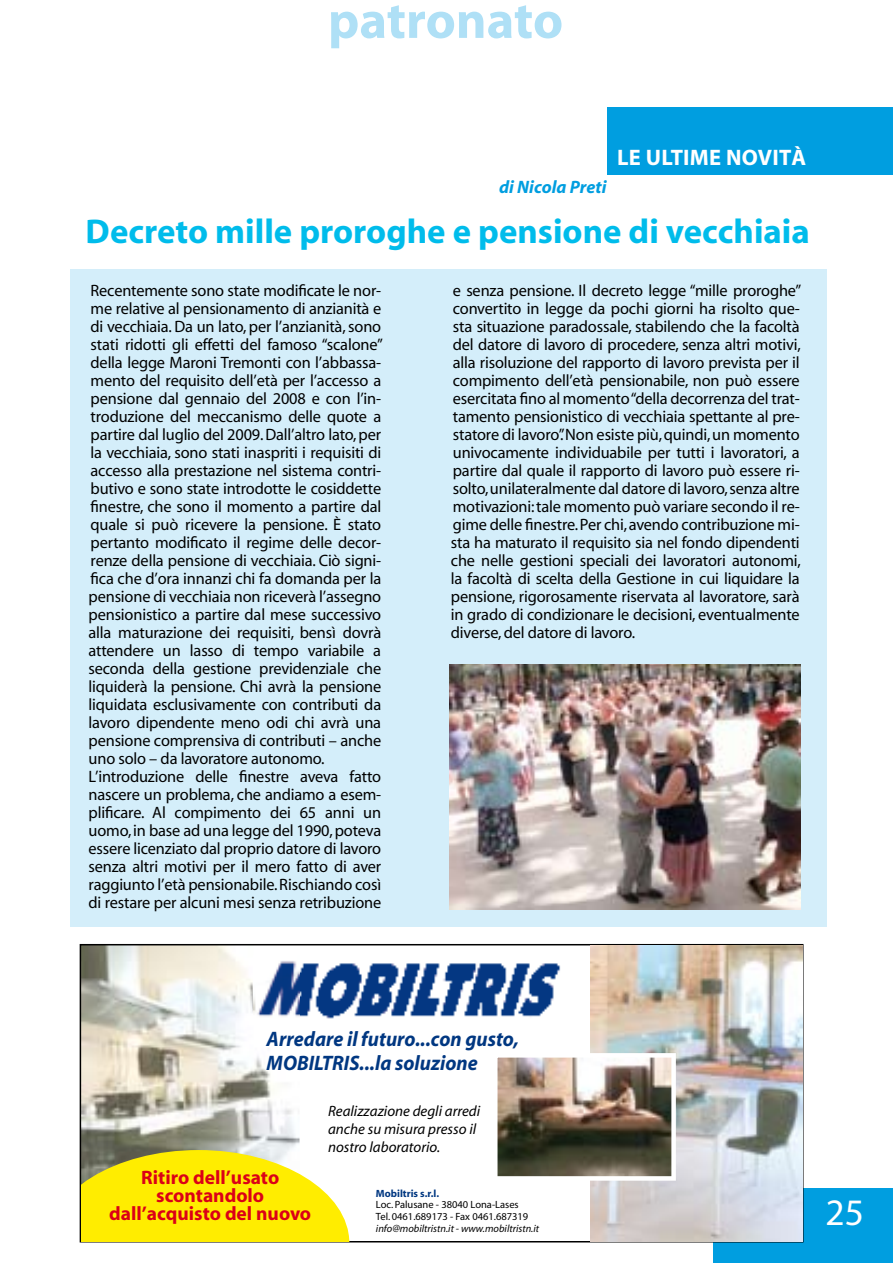
<style>
.page{position:relative;width:893px;height:1263px;background:#fff}
.page>*{position:absolute;margin:0;border:0;box-sizing:border-box;transform-origin:0 0}
.t1{font:700 52.5px "Myriad";letter-spacing:-.005em;color:#afe0f6}
.t2{font:37.5px "Myriad";color:#fff}
.t3{font:700 34.5px "Myriad";color:#00bceb}
.t4{font:700 22.5px "Myriad";letter-spacing:.01em;color:#fff}
.t5{font:italic 700 21px/24px "Myriad";color:#003781;scale:.95 1}
.t6{font:700 19.5px/18px "Myriad";color:#db0017;text-align:center}
.t7{font:italic 700 18px "Myriad";color:#009ee0}
.t8{font:16.5px/18px "Myriad";letter-spacing:-.01em;color:#000}
.t9{font:italic 15px/18px "Myriad";color:#000}
.t10{font:10.5px/11.7px "Myriad";color:#000}
.t11{font:italic 10.5px "Myriad";color:#000}
.t12{font:700 10.5px "Myriad";color:#003781}
</style>
<div class="page">
<div style="left:71px;top:269px;width:756px;height:658px;background:#d4eefa"></div>
<div style="left:607px;top:107px;width:286px;height:68px;background:#009ee0"></div>
<img style="left:450px;top:664px;width:351px;height:245px">
<div style="left:714px;top:1188px;width:179px;height:75px;background:#009ee0"></div>
<svg style="left:80px;top:944px;width:723px;height:298px"></svg>
<img style="left:254px;top:955px;width:311px;height:64px">
<img style="left:591px;top:945px;width:211px;height:296px">
<img style="left:493px;top:1053px;width:183px;height:128px">
<svg style="left:81px;top:1150px;width:268px;height:91px;background:#f6e723"></svg>
<h1 class="t1" style="left:328px;top:-7px;width:237px">patronato</h1>
<p class="t7" style="left:499px;top:177px;width:109px">di Nicola Preti</p>
<h3 class="t4" style="left:617px;top:146px;width:191px">LE ULTIME NOVITÀ</h3>
<h3 class="t3" style="left:86px;top:214px;width:726px">Decreto mille proroghe e pensione di vecchiaia</h3>
<p class="t8" style="left:89px;top:282px;width:296px">Recentemente sono state modificate le nor&shy;me relative al pensionamento di anzianità e di vecchiaia. Da un lato, per l’anzianità, sono stati ridotti gli effetti del famoso “scalone” della legge Maroni Tremonti con l’abbassa&shy;mento del requisito dell’età per l’accesso a pensione dal gennaio del 2008 e con l’in&shy;troduzione del meccanismo delle quote a partire dal luglio del 2009. Dall’altro lato, per la vecchiaia, sono stati inaspriti i requisiti di accesso alla prestazione nel sistema contri&shy;butivo e sono state introdotte le cosiddette finestre, che sono il momento a partire dal quale si può ricevere la pensione. È stato pertanto modificato il regime delle decor&shy;renze della pensione di vecchiaia. Ciò signi&shy;fica che d’ora innanzi chi fa domanda per la pensione di vecchiaia non riceverà l’assegno pensionistico a partire dal mese successivo alla maturazione dei requisiti, bensì dovrà attendere un lasso di tempo variabile a seconda della gestione previdenziale che liquiderà la pensione. Chi avrà la pensione liquidata esclusivamente con contributi da lavoro dipendente meno odi chi avrà una pensione comprensiva di contributi – anche uno solo – da lavoratore autonomo.<br>L’introduzione delle finestre aveva fatto nascere un problema, che andiamo a esem&shy;plificare. Al compimento dei 65 anni un uomo, in base ad una legge del 1990, poteva essere licenziato dal proprio datore di lavoro senza altri motivi per il mero fatto di aver raggiunto l’età pensionabile. Rischiando così di restare per alcuni mesi senza retribuzione</p>
<p class="t8" style="left:451px;top:282px;width:352px;text-align:justify">e senza pensione. Il decreto legge “mille proroghe” convertito in legge da pochi giorni ha risolto que&shy;sta situazione paradossale, stabilendo che la facoltà del datore di lavoro di procedere, senza altri motivi, alla risoluzione del rapporto di lavoro prevista per il compimento dell’età pensionabile, non può essere esercitata fino al momento “della decorrenza del trat&shy;tamento pensionistico di vecchiaia spettante al pre&shy;statore di lavoro”. Non esiste più, quindi, un momento univocamente individuabile per tutti i lavoratori, a partire dal quale il rapporto di lavoro può essere ri&shy;solto, unilateralmente dal datore di lavoro, senza altre motivazioni: tale momento può variare secondo il re&shy;gime delle finestre. Per chi, avendo contribuzione mi&shy;sta ha maturato il requisito sia nel fondo dipendenti che nelle gestioni speciali dei lavoratori autonomi, la facoltà di scelta della Gestione in cui liquidare la pensione, rigorosamente riservata al lavoratore, sarà in grado di condizionare le decisioni, eventualmente diverse, del datore di lavoro.</p>
<p class="t5" style="left:267px;top:1027px;width:267px">Arredare il futuro...con gusto,<br>MOBILTRIS...la soluzione</p>
<p class="t6" style="left:109px;top:1169px;width:204px">Ritiro dell’usato scontandolo dall’acquisto del nuovo</p>
<p class="t9" style="left:328px;top:1102px;width:154px">Realizzazione degli arredi anche su misura presso il nostro laboratorio.</p>
<p class="t12" style="left:376px;top:1187px;width:65px">Mobiltris s.r.l.</p>
<p class="t10" style="left:376px;top:1199px;width:154px">Loc. Palusane - 38040 Lona-Lases<br>Tel. 0461.689173 - Fax 0461.687319</p>
<p class="t11" style="left:376px;top:1223px;width:165px">info@mobiltristn.it - www.mobiltristn.it</p>
<h2 class="t2" style="left:825px;top:1193px;width:40px">25</h2>
</div>
